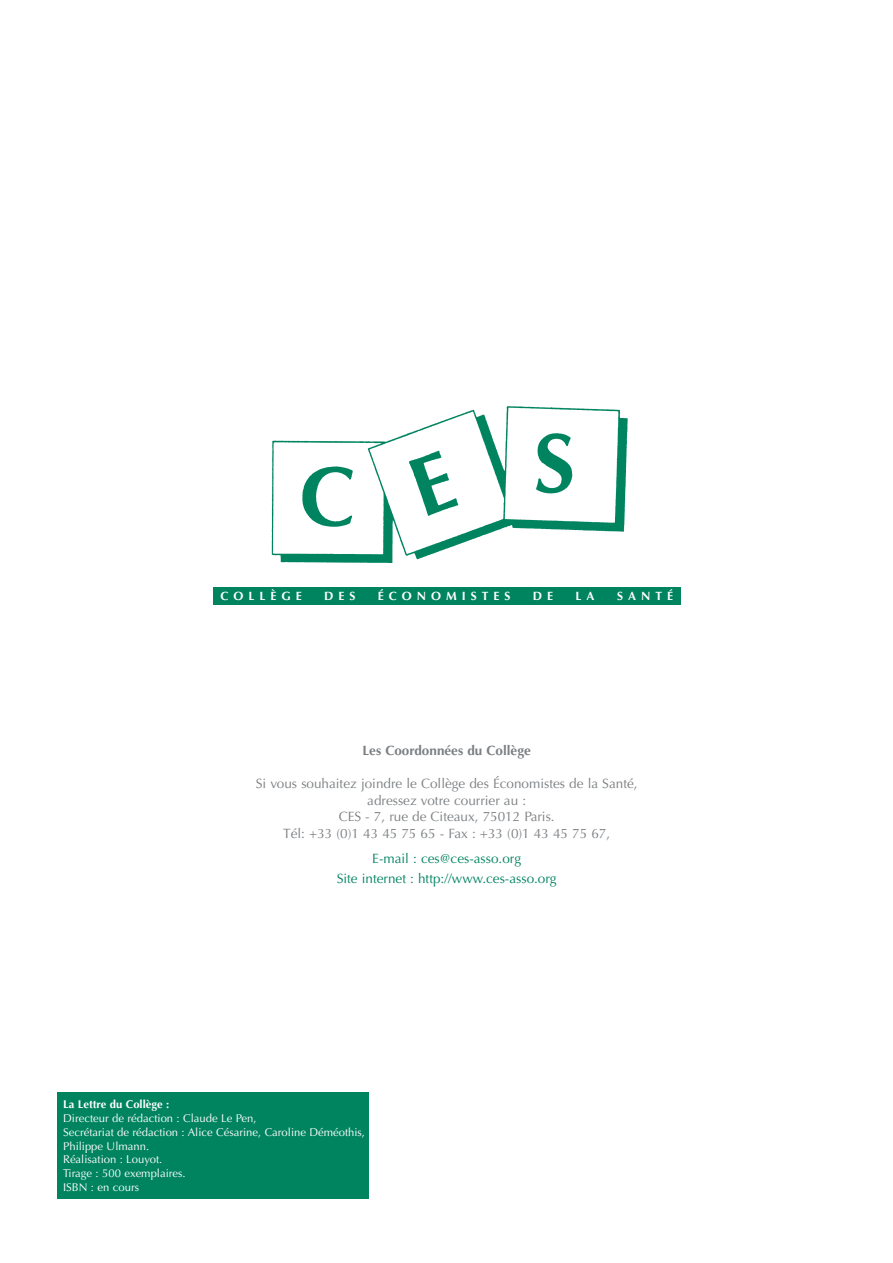
<style>
.page{position:relative;width:893px;height:1263px;background:#fff}
.page>*{position:absolute;margin:0;border:0;box-sizing:border-box;transform-origin:0 0}
.t1{font:13.5px/16.5px "Optima";color:#7b7f82;text-align:center}
.t2{font:13.5px/20.7px "Optima";color:#008460;text-align:center}
.t3{font:700 13.5px "Optima";color:#7b7f82}
.t4{font:700 12px "Optima";letter-spacing:.415em;color:#fff}
.t5{font:11.25px/13.8px "Optima";color:#fff}
.t6{font:700 11.25px "Optima";color:#fff}
</style>
<div class="page">
<img style="left:271px;top:406px;width:357px;height:157px">
<div style="left:213px;top:587px;width:467px;height:17px;background:#008460"></div>
<div style="left:57px;top:1092px;width:312px;height:106px;background:#008460"></div>
<p class="t4" style="left:220px;top:591px;width:83px">COLLÈGE</p>
<p class="t4" style="left:324px;top:591px;width:33px">DES</p>
<p class="t4" style="left:378px;top:591px;width:134px">ÉCONOMISTES</p>
<p class="t4" style="left:533px;top:591px;width:22px">D E</p>
<p class="t4" style="left:575px;top:591px;width:21px">L A</p>
<p class="t4" style="left:617px;top:591px;width:58px">SANTÉ</p>
<p class="t3" style="left:362px;top:744px;width:170px">Les Coordonnées du Collège</p>
<p class="t1" style="left:256px;top:777px;width:383px">Si vous souhaitez joindre le Collège des Économistes de la Santé, adressez votre courrier au :<br>CES - 7, rue de Citeaux, 75012 Paris.<br>Tél: +33 (0)1 43 45 75 65 - Fax : +33 (0)1 43 45 75 67,</p>
<p class="t2" style="left:337px;top:849px;width:221px">E-mail : ces@ces-asso.org<br>Site internet : http://www.ces-asso.org</p>
<p class="t6" style="left:63px;top:1100px;width:108px">La Lettre du Collège :</p>
<p class="t5" style="left:63px;top:1112px;width:303px">Directeur de rédaction : Claude Le Pen,<br>Secrétariat de rédaction : Alice Césarine, Caroline Déméothis,<br>Philippe Ulmann.<br>Réalisation : Louyot.<br>Tirage : 500 exemplaires.<br>ISBN : en cours</p>
</div>
